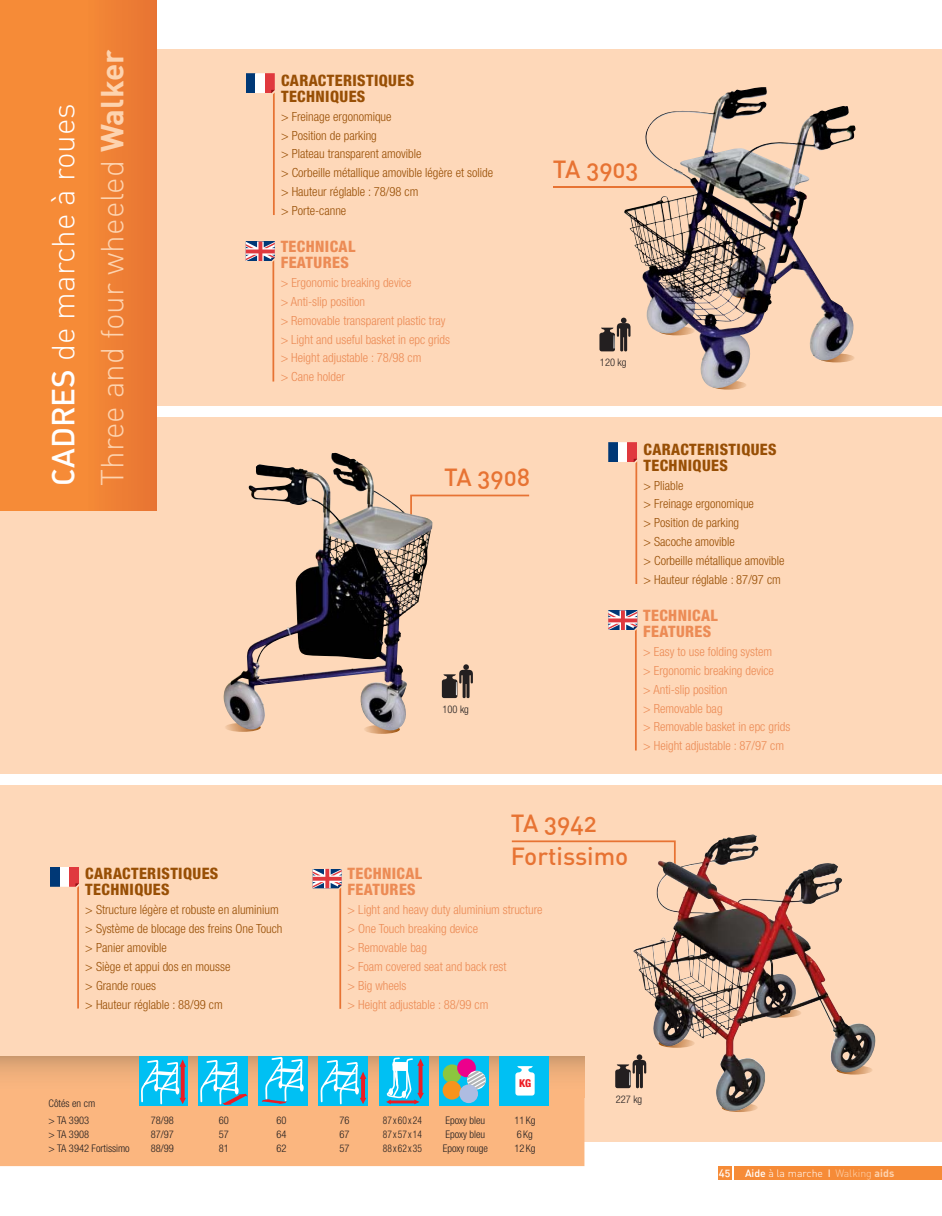
<style>
.page{position:relative;width:942px;height:1216px;background:#fff}
.page>*{position:absolute;margin:0;border:0;box-sizing:border-box;transform-origin:0 0}
.t1{font:31.5px/49px "DIN Light Alternate";color:#fdd3af}
.t2{font:24.5px/33.2px "DIN Medium Alternate";color:#e77333}
.t3{font:800 condensed 15.75px/15.8px "Helvetica Neue";letter-spacing:.025em;color:#984f05}
.t4{font:800 condensed 15.75px/15.8px "Helvetica Neue";letter-spacing:.025em;color:#ec8b55}
.t5{font:300 condensed 12.6px/18.9px "Helvetica Neue";color:#ec8b55}
.t6{font:300 condensed 12.6px/18.9px "Helvetica Neue";color:#984f05}
.t7{font:800 condensed 10.85px "Helvetica Neue";color:#ed1c24}
.t8{font:300 condensed 10.5px/17.5px "Helvetica Neue";color:#231f20}
.t9{font:10.5px "DIN Light Alternate";color:#fff}
.t10{font:300 condensed 10.5px "Helvetica Neue";color:#231f20;scale:.9 1}
.t11{font:10.5px "DIN Medium Alternate";color:#fff}
.s1{font-family:"DIN Medium Alternate";color:#fff}
.s2{color:#fff}
.s3{font-family:"DIN Bold Alternate"}
.s4{font-family:"DIN Medium Alternate"}
.s5{color:#fdd3af}
.s6{font-family:"DIN Bold Alternate";color:#fdd3af}
</style>
<div class="page">
<div style="left:1px;top:50px;width:940px;height:356px;background:#fed8b9"></div>
<div style="left:0;top:417px;width:941px;height:356px;background:#fed8b9"></div>
<div style="left:0;top:784px;width:941px;height:357px;background:#fed8b9"></div>
<div style="left:0;top:1055px;width:584px;height:110px;background:#fbb67f"></div>
<div style="left:0;top:1055px;width:584px;height:42px;background:linear-gradient(to bottom,#cfa075,#fcbb85)"></div>
<div style="left:139px;top:1056px;width:48px;height:49px;background:#00c0f3"></div>
<div style="left:198px;top:1056px;width:50px;height:49px;background:#00c0f3"></div>
<div style="left:258px;top:1056px;width:50px;height:49px;background:#00c0f3"></div>
<div style="left:439px;top:1056px;width:49px;height:49px;background:#00c0f3"></div>
<div style="left:499px;top:1056px;width:49px;height:49px;background:#00c0f3"></div>
<div style="left:318px;top:1056px;width:50px;height:49px;background:#00c0f3"></div>
<div style="left:378px;top:1056px;width:50px;height:49px;background:#00c0f3"></div>
<svg style="left:515px;top:1066px;width:19px;height:29px"></svg>
<div style="left:442px;top:1064px;width:19px;height:19px;background:#8cc63f;border-radius:50%"></div>
<div style="left:457px;top:1058px;width:19px;height:19px;background:#ec008c;border-radius:50%"></div>
<div style="left:442px;top:1080px;width:19px;height:19px;background:#f7931d;border-radius:50%"></div>
<svg style="left:465px;top:1069px;width:21px;height:21px"></svg>
<div style="left:459px;top:1084px;width:19px;height:19px;background:#aebce1;border-radius:50%"></div>
<svg style="left:320px;top:1060px;width:46px;height:45px"></svg>
<svg style="left:141px;top:1059px;width:106px;height:46px"></svg>
<svg style="left:262px;top:1057px;width:42px;height:47px"></svg>
<svg style="left:386px;top:1057px;width:38px;height:47px"></svg>
<div style="left:246px;top:73px;width:9px;height:20px;background:#003876"></div>
<div style="left:255px;top:73px;width:10px;height:20px;background:#fff"></div>
<div style="left:265px;top:73px;width:10px;height:20px;background:#e0393e"></div>
<svg style="left:271px;top:90px;width:4px;height:125px"></svg>
<svg style="left:246px;top:241px;width:29px;height:140px"></svg>
<div style="left:608px;top:442px;width:10px;height:20px;background:#003876"></div>
<div style="left:618px;top:442px;width:9px;height:20px;background:#fff"></div>
<div style="left:627px;top:442px;width:10px;height:20px;background:#e0393e"></div>
<svg style="left:633px;top:459px;width:4px;height:125px"></svg>
<svg style="left:608px;top:610px;width:29px;height:140px"></svg>
<div style="left:50px;top:867px;width:10px;height:19px;background:#003876"></div>
<div style="left:60px;top:867px;width:9px;height:19px;background:#fff"></div>
<div style="left:69px;top:867px;width:10px;height:19px;background:#e0393e"></div>
<svg style="left:75px;top:883px;width:4px;height:125px"></svg>
<svg style="left:312px;top:868px;width:30px;height:140px"></svg>
<hr style="left:553px;top:186px;width:151px;height:2px;background:#e77333">
<svg style="left:432px;top:494px;width:97px;height:32px"></svg>
<svg style="left:511px;top:840px;width:122px;height:3px"></svg>
<div style="left:734px;top:1166px;width:207px;height:13px;background:#f68b37"></div>
<div style="left:717px;top:1166px;width:14px;height:13px;background:#f68b37"></div>
<div style="left:85px;top:1px;width:72px;height:509px;background:#ee7e35"></div>
<div style="left:0;top:1px;width:87px;height:509px;background:#f68b37"></div>
<svg style="left:225px;top:722px;width:36px;height:9px"></svg>
<svg style="left:364px;top:724px;width:36px;height:9px"></svg>
<img style="left:248px;top:452px;width:184px;height:245px">
<svg style="left:836px;top:1065px;width:36px;height:9px"></svg>
<img style="left:633px;top:834px;width:205px;height:278px">
<img style="left:624px;top:87px;width:231px;height:303px">
<svg style="left:599px;top:317px;width:31px;height:34px"></svg>
<svg style="left:442px;top:664px;width:31px;height:34px"></svg>
<svg style="left:615px;top:1054px;width:31px;height:34px"></svg>
<h1 class="t1" style="left:38px;top:485px;width:438px;rotate:-90deg"><span class="s1">CADRES</span> <span class="s2">de marche à roues<br></span>Three and four wheeled <span class="s3">Walker</span></h1>
<p class="t3" style="left:281px;top:72px;width:135px">CARACTERISTIQUES<br>TECHNIQUES</p>
<p class="t6" style="left:281px;top:107px;width:213px">&gt; Freinage ergonomique<br>&gt; Position de parking<br>&gt; Plateau transparent amovible<br>&gt; Corbeille métallique amovible légère et solide &gt; Hauteur réglable : 78/98 cm<br>&gt; Porte-canne</p>
<p class="t4" style="left:281px;top:238px;width:76px">TECHNICAL<br>FEATURES</p>
<p class="t5" style="left:281px;top:273px;width:171px">&gt; Ergonomic breaking device<br>&gt; Anti-slip position<br>&gt; Removable transparent plastic tray &gt; Light and useful basket in epc grids &gt; Height adjustable : 78/98 cm<br>&gt; Cane holder</p>
<h2 class="t2" style="left:553px;top:151px;width:87px">TA 3903</h2>
<p class="t8" style="left:600px;top:354px;width:28px">120 kg</p>
<h2 class="t2" style="left:444px;top:459px;width:88px">TA 3908</h2>
<p class="t8" style="left:442px;top:700px;width:28px">100 kg</p>
<p class="t3" style="left:643px;top:441px;width:135px">CARACTERISTIQUES<br>TECHNIQUES</p>
<p class="t6" style="left:643px;top:475px;width:142px">&gt; Pliable<br>&gt; Freinage ergonomique<br>&gt; Position de parking<br>&gt; Sacoche amovible<br>&gt; Corbeille métallique amovible &gt; Hauteur réglable : 87/97 cm</p>
<p class="t4" style="left:643px;top:607px;width:76px">TECHNICAL<br>FEATURES</p>
<p class="t5" style="left:643px;top:641px;width:149px">&gt; Easy to use folding system<br>&gt; Ergonomic breaking device<br>&gt; Anti-slip position<br>&gt; Removable bag<br>&gt; Removable basket in epc grids &gt; Height adjustable : 87/97 cm</p>
<h2 class="t2" style="left:510px;top:805px;width:119px">TA 3942<br>Fortissimo</h2>
<p class="t3" style="left:85px;top:865px;width:135px">CARACTERISTIQUES<br>TECHNIQUES</p>
<p class="t6" style="left:85px;top:900px;width:199px">&gt; Structure légère et robuste en aluminium &gt; Système de blocage des freins One Touch &gt; Panier amovible<br>&gt; Siège et appui dos en mousse<br>&gt; Grande roues<br>&gt; Hauteur réglable : 88/99 cm</p>
<p class="t4" style="left:347px;top:865px;width:76px">TECHNICAL<br>FEATURES</p>
<p class="t5" style="left:347px;top:900px;width:196px">&gt; Light and heavy duty aluminium structure &gt; One Touch breaking device<br>&gt; Removable bag<br>&gt; Foam covered seat and back rest<br>&gt; Big wheels<br>&gt; Height adjustable : 88/99 cm</p>
<p class="t7" style="left:519px;top:1076px;width:14px">KG</p>
<p class="t8" style="left:49px;top:1094px;width:48px">Côtés en cm &gt; TA 3903</p>
<p class="t8" style="left:151px;top:1111px;width:25px">78/98</p>
<p class="t8" style="left:219px;top:1111px;width:12px">60</p>
<p class="t8" style="left:276px;top:1111px;width:12px">60</p>
<p class="t8" style="left:339px;top:1111px;width:12px">76</p>
<p class="t10" style="left:383px;top:1114px;width:45px">87 x 60 x 24</p>
<p class="t8" style="left:445px;top:1111px;width:41px">Epoxy bleu</p>
<p class="t8" style="left:514px;top:1111px;width:23px">11 Kg</p>
<p class="t8" style="left:49px;top:1125px;width:42px">&gt; TA 3908</p>
<p class="t8" style="left:151px;top:1125px;width:25px">87/97</p>
<p class="t8" style="left:219px;top:1125px;width:12px">57</p>
<p class="t8" style="left:276px;top:1125px;width:12px">64</p>
<p class="t8" style="left:339px;top:1125px;width:12px">67</p>
<p class="t10" style="left:383px;top:1128px;width:45px">87 x 57 x 14</p>
<p class="t8" style="left:445px;top:1125px;width:41px">Epoxy bleu</p>
<p class="t8" style="left:517px;top:1125px;width:18px">6 Kg</p>
<p class="t8" style="left:49px;top:1139px;width:83px">&gt; TA 3942 Fortissimo</p>
<p class="t8" style="left:151px;top:1139px;width:25px">88/99</p>
<p class="t8" style="left:219px;top:1139px;width:12px">81</p>
<p class="t8" style="left:276px;top:1139px;width:12px">62</p>
<p class="t8" style="left:339px;top:1139px;width:12px">57</p>
<p class="t10" style="left:383px;top:1142px;width:45px">88 x 62 x 35</p>
<p class="t8" style="left:442px;top:1139px;width:47px">Epoxy rouge</p>
<p class="t8" style="left:514px;top:1139px;width:23px">12 Kg</p>
<p class="t8" style="left:615px;top:1090px;width:28px">227 kg</p>
<p class="t11" style="left:718px;top:1164px;width:13px">45</p>
<p class="t9" style="left:745px;top:1166px;width:151px"><span class="s4">Aide</span> à la marche I <span class="s5">Walking</span> <span class="s6">aids</span></p>
</div>
